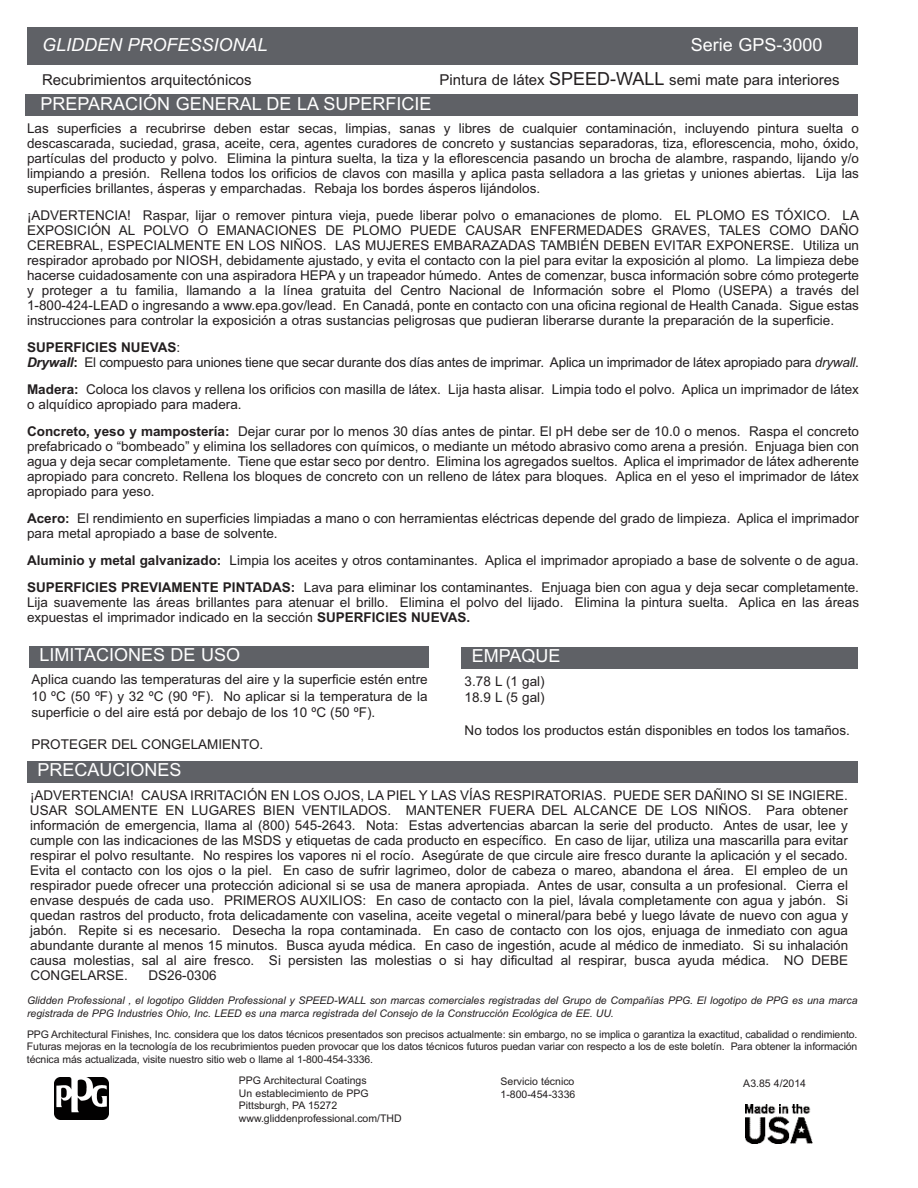
<style>
.page{position:relative;width:918px;height:1188px;background:#fff}
.page>*{position:absolute;margin:0;border:0;box-sizing:border-box;transform-origin:0 0}
.t1{font:18px "Arial";color:#fff}
.t2{font:italic 18px "Arial";color:#fff}
.t3{font:15px "Arial";color:#231f20}
.t4{font:13.5px/15px "Arial";color:#231f20}
.t5{font:10.5px/12.6px "Arial";color:#231f20}
.t6{font:italic 10.5px/12.6px "Arial";color:#231f20}
.s1{font-size:18px}
.s2{font-weight:700}
.s3{font-weight:700;font-style:italic}
.s4{font-style:italic}
</style>
<div class="page">
<div style="left:27px;top:27px;width:831px;height:38px;background:#5f6166"></div>
<div style="left:26px;top:95px;width:832px;height:21px;background:#5f6166"></div>
<img style="left:54px;top:1077px;width:55px;height:43px">
<img style="left:746px;top:1105px;width:66px;height:38px">
<div style="left:27px;top:761px;width:831px;height:21px;background:#5f6166"></div>
<div style="left:461px;top:647px;width:397px;height:21px;background:#5f6166"></div>
<div style="left:29px;top:646px;width:399px;height:21px;background:#5f6166"></div>
<h1 class="t2" style="left:42px;top:34px;width:227px">GLIDDEN PROFESSIONAL</h1>
<h1 class="t1" style="left:691px;top:34px;width:133px">Serie GPS-3000</h1>
<p class="t3" style="left:42px;top:71px;width:211px">Recubrimientos arquitectónicos</p>
<p class="t3" style="left:440px;top:71px;width:402px">Pintura de látex <span class="s1">SPEED-WALL</span> semi mate para interiores</p>
<h1 class="t1" style="left:41px;top:93px;width:393px">PREPARACIÓN GENERAL DE LA SUPERFICIE</h1>
<p class="t4" style="left:27px;top:121px;width:834px;text-align:justify">Las superficies a recubrirse deben estar secas, limpias, sanas y libres de cualquier contaminación, incluyendo pintura suelta o descascarada, suciedad, grasa, aceite, cera, agentes curadores de concreto y sustancias separadoras, tiza, eflorescencia, moho, óxido, partículas del producto y polvo. Elimina la pintura suelta, la tiza y la eflorescencia pasando un brocha de alambre, raspando, lijando y/o limpiando a presión. Rellena todos los orificios de clavos con masilla y aplica pasta selladora a las grietas y uniones abiertas. Lija las superficies brillantes, ásperas y emparchadas. Rebaja los bordes ásperos lijándolos.</p>
<p class="t4" style="left:27px;top:208px;width:834px;text-align:justify">¡ADVERTENCIA! Raspar, lijar o remover pintura vieja, puede liberar polvo o emanaciones de plomo. EL PLOMO ES TÓXICO. LA EXPOSICIÓN AL POLVO O EMANACIONES DE PLOMO PUEDE CAUSAR ENFERMEDADES GRAVES, TALES COMO DAÑO CEREBRAL, ESPECIALMENTE EN LOS NIÑOS. LAS MUJERES EMBARAZADAS TAMBIÉN DEBEN EVITAR EXPONERSE. Utiliza un respirador aprobado por NIOSH, debidamente ajustado, y evita el contacto con la piel para evitar la exposición al plomo. La limpieza debe hacerse cuidadosamente con una aspiradora HEPA y un trapeador húmedo. Antes de comenzar, busca información sobre cómo protegerte y proteger a tu familia, llamando a la línea gratuita del Centro Nacional de Información sobre el Plomo (USEPA) a través del 1-800-424-LEAD o ingresando a www.epa.gov/lead. En Canadá, ponte en contacto con una oficina regional de Health Canada. Sigue estas instrucciones para controlar la exposición a otras sustancias peligrosas que pudieran liberarse durante la preparación de la superficie.</p>
<p class="t4" style="left:27px;top:340px;width:834px"><span class="s2">SUPERFICIES NUEVAS</span>:<br><span class="s3">Drywall</span><span class="s2">:</span> El compuesto para uniones tiene que secar durante dos días antes de imprimar. Aplica un imprimador de látex apropiado para <span class="s4">drywall</span>.</p>
<p class="t4" style="left:27px;top:382px;width:834px"><span class="s2">Madera:</span> Coloca los clavos y rellena los orificios con masilla de látex. Lija hasta alisar. Limpia todo el polvo. Aplica un imprimador de látex o alquídico apropiado para madera.</p>
<p class="t4" style="left:27px;top:424px;width:834px;text-align:justify"><span class="s2">Concreto, yeso y mampostería:</span> Dejar curar por lo menos 30 días antes de pintar. El pH debe ser de 10.0 o menos. Raspa el concreto prefabricado o “bombeado” y elimina los selladores con químicos, o mediante un método abrasivo como arena a presión. Enjuaga bien con agua y deja secar completamente. Tiene que estar seco por dentro. Elimina los agregados sueltos. Aplica el imprimador de látex adherente apropiado para concreto. Rellena los bloques de concreto con un relleno de látex para bloques. Aplica en el yeso el imprimador de látex apropiado para yeso.</p>
<p class="t4" style="left:27px;top:511px;width:834px"><span class="s2">Acero:</span> El rendimiento en superficies limpiadas a mano o con herramientas eléctricas depende del grado de limpieza. Aplica el imprimador para metal apropiado a base de solvente.</p>
<p class="t4" style="left:27px;top:547px;width:834px;line-height:27px"><span class="s2">Aluminio y metal galvanizado:</span> Limpia los aceites y otros contaminantes. Aplica el imprimador apropiado a base de solvente o de agua.<br><span class="s2">SUPERFICIES PREVIAMENTE PINTADAS:</span> Lava para eliminar los contaminantes. Enjuaga bien con agua y deja secar completamente.</p>
<p class="t4" style="left:27px;top:595px;width:834px">Lija suavemente las áreas brillantes para atenuar el brillo. Elimina el polvo del lijado. Elimina la pintura suelta. Aplica en las áreas expuestas el imprimador indicado en la sección <span class="s2">SUPERFICIES NUEVAS.</span></p>
<h1 class="t1" style="left:39px;top:644px;width:202px">LIMITACIONES DE USO</h1>
<p class="t4" style="left:32px;top:672px;width:398px;line-height:16.2px;text-align:justify">Aplica cuando las temperaturas del aire y la superficie estén entre 10 ºC (50 ºF) y 32 ºC (90 ºF). No aplicar si la temperatura de la superficie o del aire está por debajo de los 10 ºC (50 ºF).</p>
<p class="t4" style="left:32px;top:737px;width:233px">PROTEGER DEL CONGELAMIENTO.</p>
<h1 class="t1" style="left:472px;top:645px;width:90px">EMPAQUE</h1>
<p class="t4" style="left:465px;top:673px;width:82px;line-height:16.2px">3.78 L (1 gal)<br>18.9 L (5 gal)</p>
<p class="t4" style="left:465px;top:722px;width:387px">No todos los productos están disponibles en todos los tamaños.</p>
<h1 class="t1" style="left:38px;top:760px;width:146px">PRECAUCIONES</h1>
<p class="t4" style="left:30px;top:788px;width:820px;text-align:justify">¡ADVERTENCIA! CAUSA IRRITACIÓN EN LOS OJOS, LA PIEL Y LAS VÍAS RESPIRATORIAS. PUEDE SER DAÑINO SI SE INGIERE.<br>USAR SOLAMENTE EN LUGARES BIEN VENTILADOS. MANTENER FUERA DEL ALCANCE DE LOS NIÑOS. Para obtener información de emergencia, llama al (800) 545-2643. Nota: Estas advertencias abarcan la serie del producto. Antes de usar, lee y cumple con las indicaciones de las MSDS y etiquetas de cada producto en específico. En caso de lijar, utiliza una mascarilla para evitar respirar el polvo resultante. No respires los vapores ni el rocío. Asegúrate de que circule aire fresco durante la aplicación y el secado.<br>Evita el contacto con los ojos o la piel. En caso de sufrir lagrimeo, dolor de cabeza o mareo, abandona el área. El empleo de un respirador puede ofrecer una protección adicional si se usa de manera apropiada. Antes de usar, consulta a un profesional. Cierra el envase después de cada uso. PRIMEROS AUXILIOS: En caso de contacto con la piel, lávala completamente con agua y jabón. Si quedan rastros del producto, frota delicadamente con vaselina, aceite vegetal o mineral/para bebé y luego lávate de nuevo con agua y jabón. Repite si es necesario. Desecha la ropa contaminada. En caso de contacto con los ojos, enjuaga de inmediato con agua abundante durante al menos 15 minutos. Busca ayuda médica. En caso de ingestión, acude al médico de inmediato. Si su inhalación causa molestias, sal al aire fresco. Si persisten las molestias o si hay dificultad al respirar, busca ayuda médica. NO DEBE CONGELARSE.</p>
<p class="t4" style="left:148px;top:968px;width:70px">DS26-0306</p>
<p class="t6" style="left:27px;top:994px;width:832px">Glidden Professional , el logotipo Glidden Professional y SPEED-WALL son marcas comerciales registradas del Grupo de Compañías PPG. El logotipo de PPG es una marca registrada de PPG Industries Ohio, Inc. LEED es una marca registrada del Consejo de la Construcción Ecológica de EE. UU.</p>
<p class="t5" style="left:27px;top:1028px;width:832px;text-align:justify">PPG Architectural Finishes, Inc. considera que los datos técnicos presentados son precisos actualmente: sin embargo, no se implica o garantiza la exactitud, cabalidad o rendimiento.<br>Futuras mejoras en la tecnología de los recubrimientos pueden provocar que los datos técnicos futuros puedan variar con respecto a los de este boletín. Para obtener la información técnica más actualizada, visite nuestro sitio web o llame al 1-800-454-3336.</p>
<p class="t5" style="left:239px;top:1074px;width:164px">PPG Architectural Coatings<br>Un establecimiento de PPG<br>Pittsburgh, PA 15272 www.gliddenprofessional.com/THD</p>
<p class="t5" style="left:501px;top:1075px;width:76px">Servicio técnico<br>1-800-454-3336</p>
<p class="t5" style="left:743px;top:1077px;width:64px">A3.85 4/2014</p>
</div>
